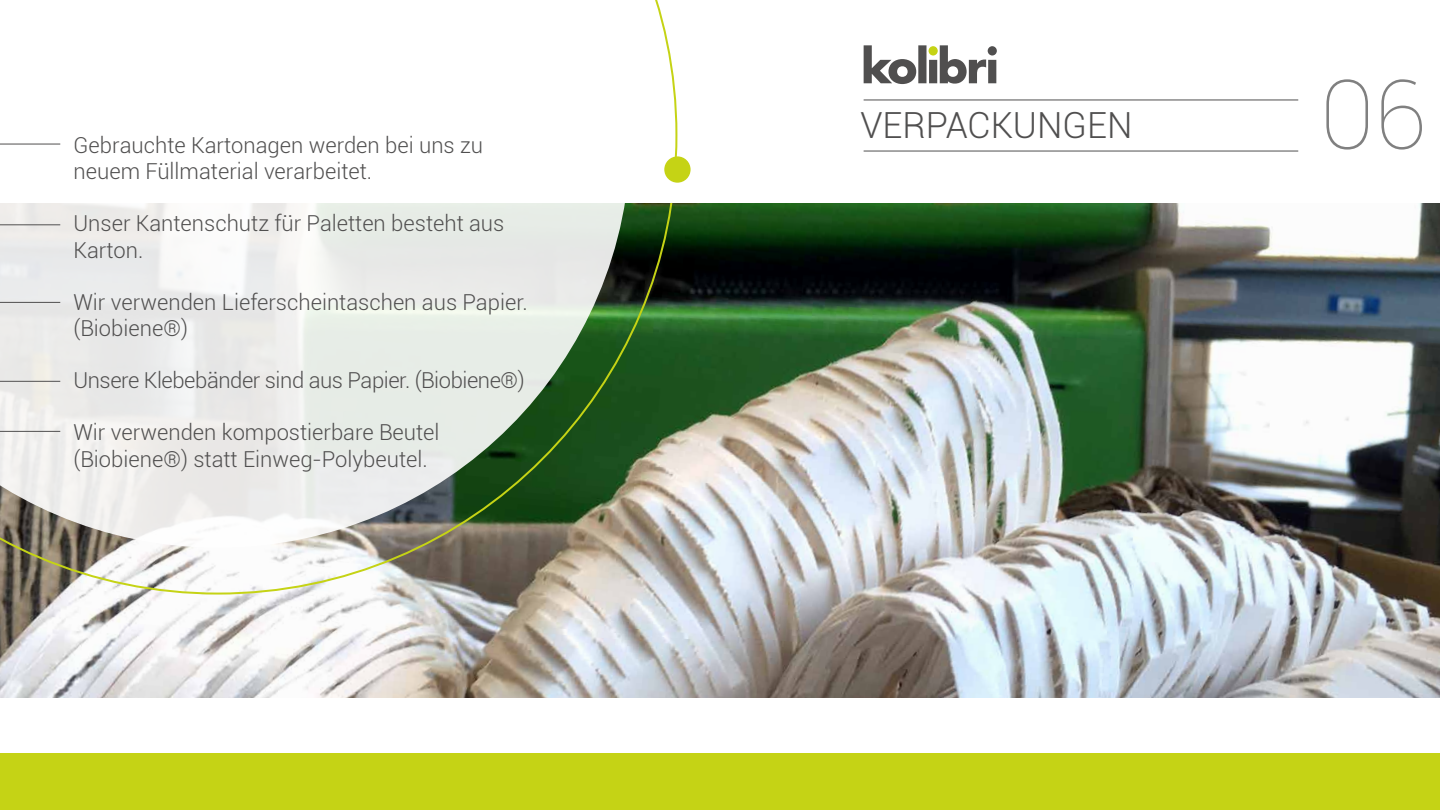
<style>
.page{position:relative;width:1440px;height:810px;background:#fff}
.page>*{position:absolute;margin:0;border:0;box-sizing:border-box;transform-origin:0 0}
.t1{font:100 96px "Roboto";color:#808080}
.t2{font:300 36px "Roboto";color:#504f4f}
.t3{font:300 22px/26.4px "Roboto";color:#504f4f}
.t4{font:300 22px "Roboto";letter-spacing:-.02em;color:#504f4f}
</style>
<div class="page">
<div style="left:0;top:753px;width:1440px;height:57px;background:#c5d315"></div>
<hr style="left:864px;top:99px;width:434px;height:1px;background:#504f4f">
<hr style="left:864px;top:151px;width:434px;height:1px;background:#504f4f">
<svg style="left:864px;top:45px;width:133px;height:39px"></svg>
<img style="left:0;top:204px;width:1440px;height:494px">
<svg style="left:0;top:0;width:677px;height:595px"></svg>
<div style="left:650px;top:158px;width:55px;height:45px;background:#fff;border-radius:11px"></div>
<div style="left:664px;top:156px;width:27px;height:27px;background:#c5d315;border-radius:50%"></div>
<hr style="left:0;top:144px;width:60px;height:1px;background:#504f4f">
<hr style="left:0;top:224px;width:60px;height:1px;background:#504f4f">
<hr style="left:0;top:302px;width:60px;height:1px;background:#504f4f">
<hr style="left:0;top:381px;width:60px;height:1px;background:#504f4f">
<hr style="left:0;top:431px;width:60px;height:1px;background:#504f4f">
<p class="t3" style="left:74px;top:131px;width:411px">Gebrauchte Kartonagen werden bei uns zu</p>
<p class="t3" style="left:74px;top:158px;width:300px">neuem Füllmaterial verarbeitet.</p>
<p class="t3" style="left:74px;top:210px;width:432px">Unser Kantenschutz für Paletten besteht aus<br>Karton.</p>
<p class="t3" style="left:74px;top:288px;width:456px">Wir verwenden Lieferscheintaschen aus Papier. (Biobiene®)</p>
<p class="t4" style="left:74px;top:365px;width:453px">Unsere Klebebänder sind aus Papier. (Biobiene®)</p>
<p class="t3" style="left:74px;top:418px;width:368px">Wir verwenden kompostierbare Beutel (Biobiene®) statt Einweg-Polybeutel.</p>
<h2 class="t2" style="left:861px;top:101px;width:273px">VERPACKUNGEN</h2>
<h1 class="t1" style="left:1321px;top:48px;width:107px">06</h1>
</div>
